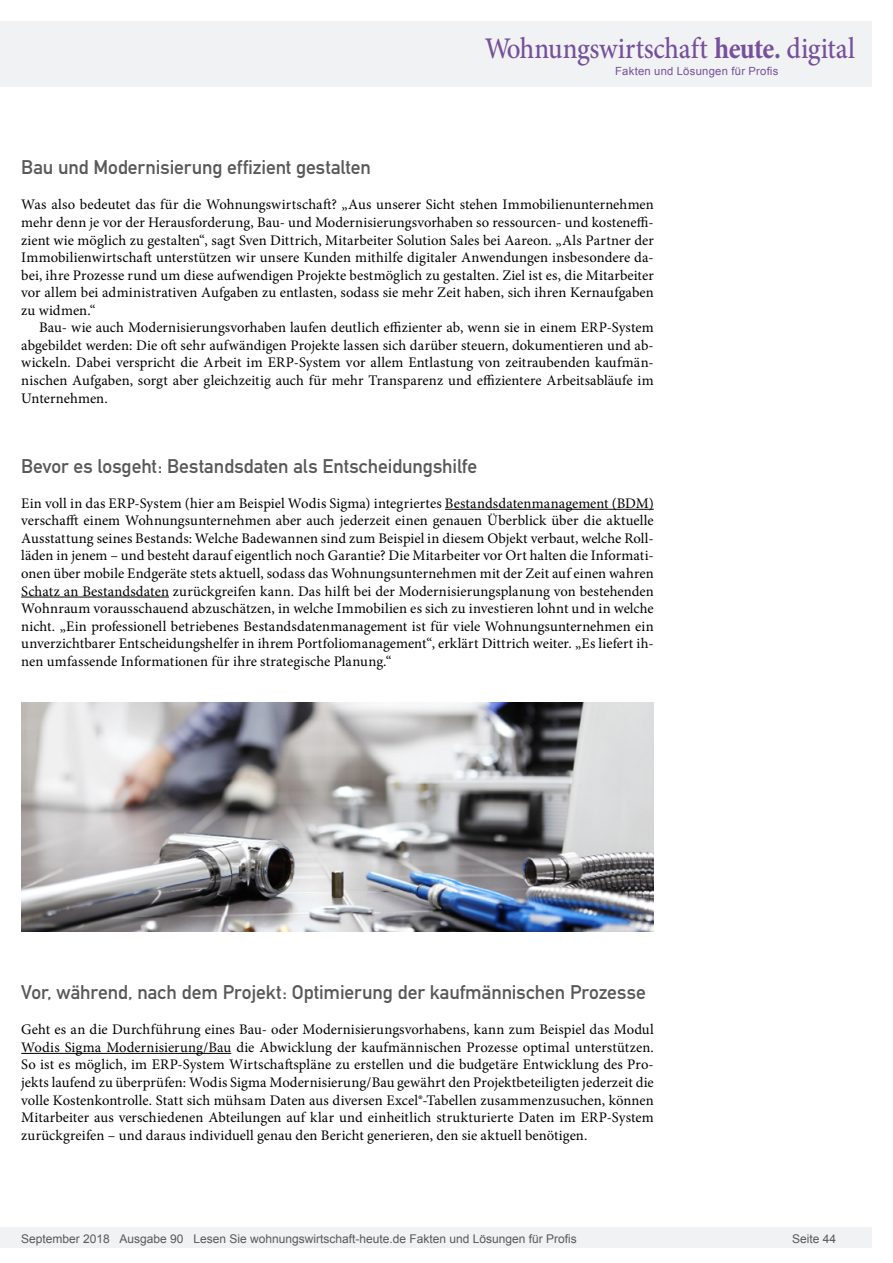
<style>
.page{position:relative;width:893px;height:1263px;background:#fff}
.page>*{position:absolute;margin:0;border:0;box-sizing:border-box;transform-origin:0 0}
.t1{font:500 30px "Minion Pro";letter-spacing:-.005em;color:#76509c;scale:.9 1}
.Überschrift_Grau{font:19.5px "DIN Mittelschrift";letter-spacing:-.005em;color:#595959}
.Fließtext_erste_Zeil{font:14.7px/17.5px "Minion Pro";letter-spacing:.005em;color:#000;text-align:justify}
.Fliesstext{font:14.7px/17.5px "Minion Pro";letter-spacing:.005em;color:#000;text-align:justify}
.t2{font:12px "Arial";color:#595959}
.t3{font:11.25px "Arial";letter-spacing:.025em;color:#76509c}
.s1{font-weight:700}
</style>
<div class="page">
<div style="left:0;top:1227px;width:872px;height:20px;background:#f1f2f3"></div>
<div style="left:0;top:21px;width:872px;height:66px;background:#f1f2f3"></div>
<hr style="left:445px;top:509px;width:209px;height:1px;background:#000">
<hr style="left:21px;top:597px;width:148px;height:1px;background:#000">
<hr style="left:21px;top:1053px;width:210px;height:1px;background:#000">
<img style="left:21px;top:702px;width:633px;height:230px">
<h1 class="t1" style="left:485px;top:28px;width:413px">Wohnungswirtschaft <span class="s1">heute.</span> digital</h1>
<p class="t3" style="left:615px;top:63px;width:165px">Fakten und Lösungen für Profis</p>
<p class="Überschrift_Grau" style="left:21px;top:156px;width:351px">Bau und Modernisierung effizient gestalten</p>
<p class="Fließtext_erste_Zeil" style="left:21px;top:196px;width:634px">Was also bedeutet das für die Wohnungswirtschaft? „Aus unserer Sicht stehen Immobilienunternehmen mehr denn je vor der Herausforderung, Bau- und Modernisierungsvorhaben so ressourcen- und kosteneffi&shy;zient wie möglich zu gestalten“, sagt Sven Dittrich, Mitarbeiter Solution Sales bei Aareon. „Als Partner der Immobilienwirtschaft unterstützen wir unsere Kunden mithilfe digitaler Anwendungen insbesondere da&shy;bei, ihre Prozesse rund um diese aufwendigen Projekte bestmöglich zu gestalten. Ziel ist es, die Mitarbeiter vor allem bei administrativen Aufgaben zu entlasten, sodass sie mehr Zeit haben, sich ihren Kernaufgaben zu widmen.“</p>
<p class="Fliesstext" style="left:21px;top:319px;width:634px;text-indent:18px">Bau- wie auch Modernisierungsvorhaben laufen deutlich effizienter ab, wenn sie in einem ERP-System abgebildet werden: Die oft sehr aufwändigen Projekte lassen sich darüber steuern, dokumentieren und ab&shy;wickeln. Dabei verspricht die Arbeit im ERP-System vor allem Entlastung von zeitraubenden kaufmän&shy;nischen Aufgaben, sorgt aber gleichzeitig auch für mehr Transparenz und effizientere Arbeitsabläufe im Unternehmen.</p>
<p class="Überschrift_Grau" style="left:21px;top:454px;width:457px">Bevor es losgeht: Bestandsdaten als Entscheidungshilfe</p>
<p class="Fließtext_erste_Zeil" style="left:21px;top:494px;width:634px">Ein voll in das ERP-System (hier am Beispiel Wodis Sigma) integriertes Bestandsdatenmanagement (BDM) verschafft einem Wohnungsunternehmen aber auch jederzeit einen genauen Überblick über die aktuelle Ausstattung seines Bestands: Welche Badewannen sind zum Beispiel in diesem Objekt verbaut, welche Roll&shy;läden in jenem – und besteht darauf eigentlich noch Garantie? Die Mitarbeiter vor Ort halten die Informati&shy;onen über mobile Endgeräte stets aktuell, sodass das Wohnungsunternehmen mit der Zeit auf einen wahren Schatz an Bestandsdaten zurückgreifen kann. Das hilft bei der Modernisierungsplanung von bestehenden Wohnraum vorausschauend abzuschätzen, in welche Immobilien es sich zu investieren lohnt und in welche nicht. „Ein professionell betriebenes Bestandsdatenmanagement ist für viele Wohnungsunternehmen ein unverzichtbarer Entscheidungshelfer in ihrem Portfoliomanagement“, erklärt Dittrich weiter. „Es liefert ih&shy;nen umfassende Informationen für ihre strategische Planung.“</p>
<p class="Überschrift_Grau" style="left:21px;top:981px;width:626px">Vor, während, nach dem Projekt: Optimierung der kaufmännischen Prozesse</p>
<p class="Fließtext_erste_Zeil" style="left:21px;top:1021px;width:634px">Geht es an die Durchführung eines Bau- oder Modernisierungsvorhabens, kann zum Beispiel das Modul Wodis Sigma Modernisierung/Bau die Abwicklung der kaufmännischen Prozesse optimal unterstützen.<br>So ist es möglich, im ERP-System Wirtschaftspläne zu erstellen und die budgetäre Entwicklung des Pro&shy;jekts laufend zu überprüfen: Wodis Sigma Modernisierung/Bau gewährt den Projektbeteiligten jederzeit die volle Kostenkontrolle. Statt sich mühsam Daten aus diversen Excel®-Tabellen zusammenzusuchen, können Mitarbeiter aus verschiedenen Abteilungen auf klar und einheitlich strukturierte Daten im ERP-System zurückgreifen – und daraus individuell genau den Bericht generieren, den sie aktuell benötigen.</p>
<p class="t2" style="left:21px;top:1230px;width:557px">September 2018 Ausgabe 90 Lesen Sie wohnungswirtschaft-heute.de Fakten und Lösungen für Profis</p>
<p class="t2" style="left:792px;top:1231px;width:46px">Seite 44</p>
</div>
